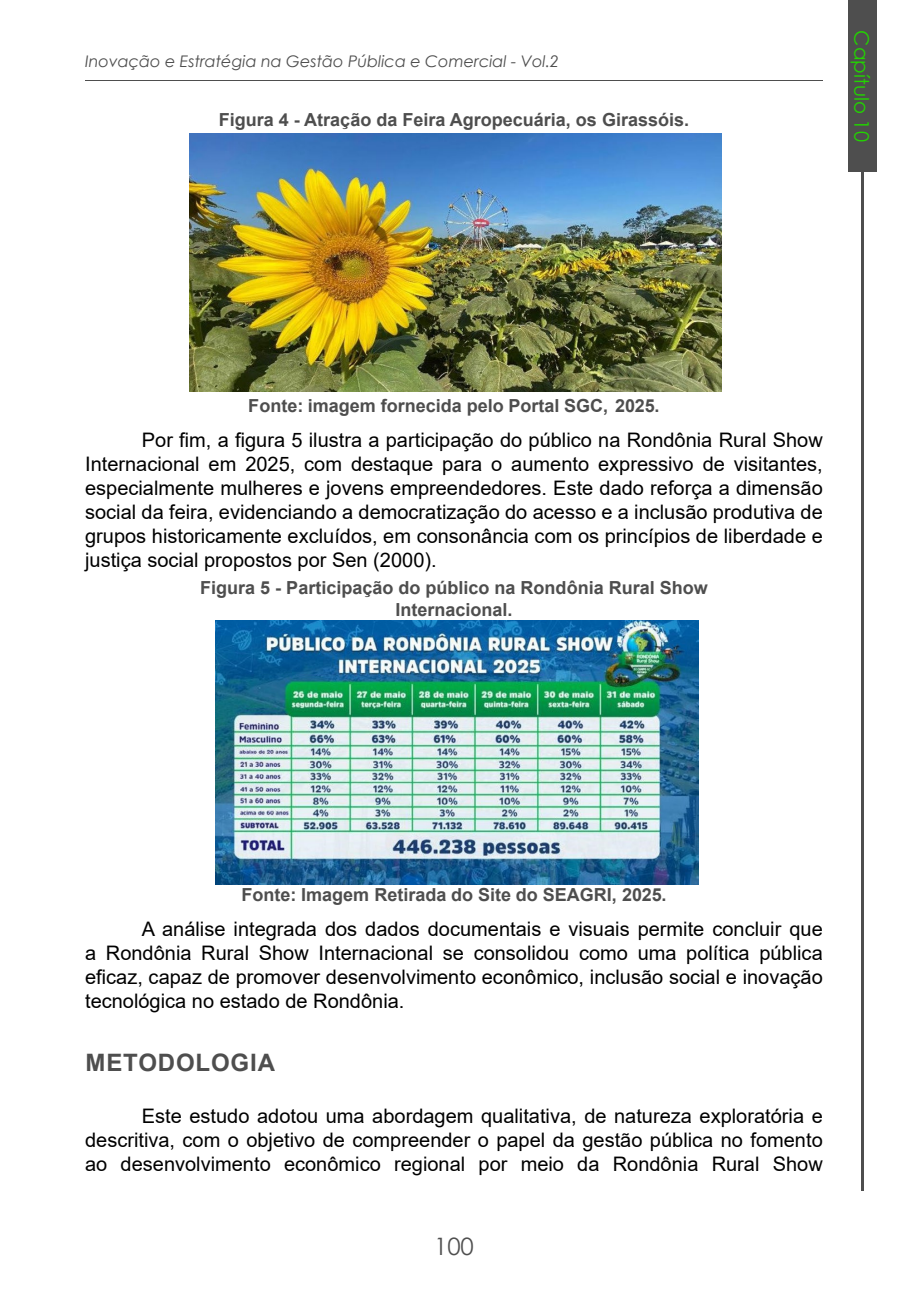
<style>
.page{position:relative;width:908px;height:1304px;background:#fff}
.page>*{position:absolute;margin:0;border:0;box-sizing:border-box;transform-origin:0 0}
.t1{font:700 24px "Arial";letter-spacing:.035em;color:#4e4e4e}
.t2{font:24px "Century Gothic";color:#4e4e4e}
.t3{font:20px/24px "Arial";color:#000;text-align:justify}
.t4{font:20px "Century Gothic";color:#22d400}
.t5{font:700 18px/21.6px "Arial";color:#4e4e4e;text-align:center}
.t6{font:italic 16px "Century Gothic";color:#4e4e4e}
</style>
<div class="page">
<hr style="left:85px;top:81px;width:737px;height:1px;background:#4e4e4e">
<hr style="left:860px;top:172px;width:3px;height:1019px;background:#4e4e4e">
<div style="left:847px;top:0;width:28px;height:172px;background:#4e4e4e"></div>
<img style="left:189px;top:133px;width:531px;height:259px">
<img style="left:215px;top:621px;width:482px;height:263px">
<p class="t6" style="left:85px;top:50px;width:475px">Inovação e Estratégia na Gestão Pública e Comercial - Vol.2</p>
<p class="t5" style="left:219px;top:110px;width:471px">Figura 4 - Atração da Feira Agropecuária, os Girassóis.</p>
<p class="t4" style="left:875px;top:30px;width:113px;rotate:90deg">Capítulo 10</p>
<p class="t5" style="left:248px;top:395px;width:412px">Fonte: imagem fornecida pelo Portal SGC, 2025.</p>
<p class="t3" style="left:85px;top:428px;width:739px;text-indent:57px">Por fim, a figura 5 ilustra a participação do público na Rondônia Rural Show Internacional em 2025, com destaque para o aumento expressivo de visitantes, especialmente mulheres e jovens empreendedores. Este dado reforça a dimensão social da feira, evidenciando a democratização do acesso e a inclusão produtiva de grupos historicamente excluídos, em consonância com os princípios de liberdade e justiça social propostos por Sen (2000).</p>
<p class="t5" style="left:200px;top:577px;width:509px">Figura 5 - Participação do público na Rondônia Rural Show<br>Internacional.</p>
<p class="t5" style="left:241px;top:884px;width:426px">Fonte: Imagem Retirada do Site do SEAGRI, 2025.</p>
<p class="t3" style="left:85px;top:917px;width:738px;text-indent:57px">A análise integrada dos dados documentais e visuais permite concluir que a Rondônia Rural Show Internacional se consolidou como uma política pública eficaz, capaz de promover desenvolvimento econômico, inclusão social e inovação tecnológica no estado de Rondônia.</p>
<p class="t1" style="left:85px;top:1046px;width:191px">METODOLOGIA</p>
<p class="t3" style="left:85px;top:1104px;width:738px;text-indent:57px">Este estudo adotou uma abordagem qualitativa, de natureza exploratória e descritiva, com o objetivo de compreender o papel da gestão pública no fomento ao desenvolvimento econômico regional por meio da Rondônia Rural Show</p>
<p class="t2" style="left:434px;top:1230px;width:41px">100</p>
</div>
